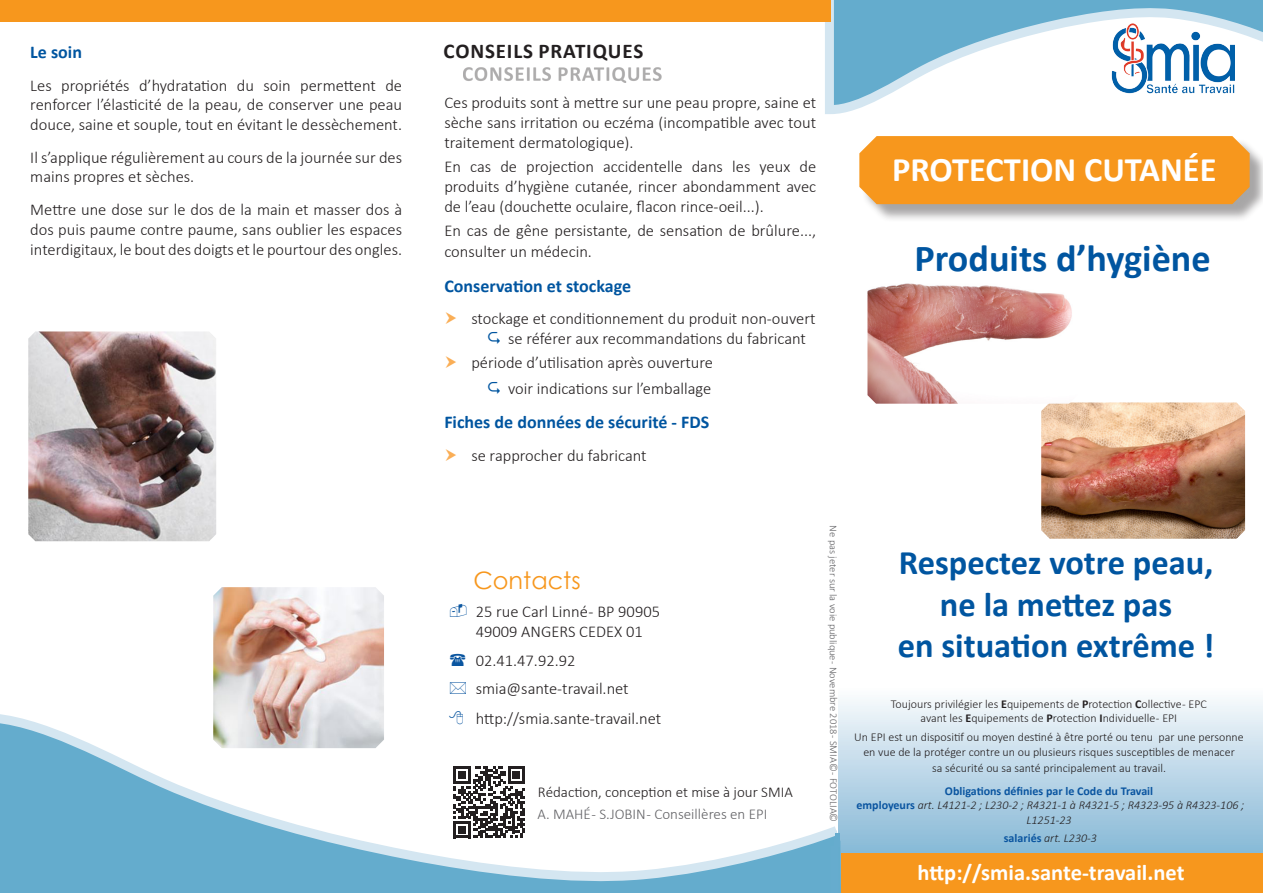
<style>
.page{position:relative;width:1263px;height:893px;background:#fff}
.page>*{position:absolute;margin:0;border:0;box-sizing:border-box;transform-origin:0 0}
.t1{font:700 38.25px "Calibri";color:#0055a0}
.t2{font:700 34.5px/41.4px "Calibri";color:#0055a0;text-align:center}
.t3{font:700 34.5px "Calibri";color:#fff}
.t4{font:24px "Century Gothic";color:#f7971d}
.t5{font:700 22.5px "Calibri";color:#fff}
.t6{font:700 21px "Calibri";letter-spacing:.04em;color:#231f20}
.t7{font:700 18px "Calibri";color:#0055a0}
.t8{font:300 16.5px/19.8px "Calibri";color:#231f20}
.t9{font:300 15px "Calibri";color:#231f20}
.t10{font:300 15px "Calibri";color:#636366}
.t11{font:300 12px/14.4px "Calibri";color:#231f20;text-align:center}
.t12{font:italic 300 12px/14.4px "Calibri";color:#231f20;text-align:center}
.t13{font:300 10.5px "Calibri";color:#636366}
.s1{font-weight:700}
.s2{font-weight:700;font-style:normal;color:#0a55a0}
</style>
<div class="page">
<svg style="left:820px;top:0;width:443px;height:114px"></svg>
<div style="left:861px;top:138px;width:402px;height:85px;background:#231f20;opacity:.4"></div>
<div style="left:859px;top:136px;width:390px;height:68px;background:#f7971d"></div>
<div style="left:863px;top:155px;width:382px;height:29px;background:#f7971d"></div>
<svg style="left:838px;top:700px;width:425px;height:154px;background:#bcd6e6"></svg>
<div style="left:842px;top:854px;width:421px;height:39px;background:#f7971d"></div>
<img style="left:1041px;top:402px;width:204px;height:137px">
<img style="left:867px;top:283px;width:210px;height:121px">
<div style="left:463px;top:67px;width:199px;height:16px;background:#231f20;opacity:.37"></div>
<svg style="left:0;top:708px;width:848px;height:185px"></svg>
<img style="left:28px;top:331px;width:188px;height:210px">
<img style="left:213px;top:587px;width:171px;height:161px">
<svg style="left:829px;top:834px;width:11px;height:59px"></svg>
<div style="left:0;top:0;width:830px;height:21px;background:#f7971d"></div>
<svg style="left:449px;top:711px;width:14px;height:13px"></svg>
<p class="t7" style="left:30px;top:40px;width:53px">Le soin</p>
<p class="t8" style="left:30px;top:75px;width:373px;text-align:justify">Les propriétés d’hydratation du soin permettent de renforcer l’élasticité de la peau, de conserver une peau douce, saine et souple, tout en évitant le dessèchement.</p>
<p class="t8" style="left:30px;top:147px;width:373px">Il s’applique régulièrement au cours de la journée sur des mains propres et sèches.</p>
<p class="t8" style="left:30px;top:199px;width:373px;text-align:justify">Mettre une dose sur le dos de la main et masser dos à dos puis paume contre paume, sans oublier les espaces interdigitaux, le bout des doigts et le pourtour des ongles.</p>
<p class="t6" style="left:444px;top:38px;width:201px">CONSEILS PRATIQUES</p>
<p class="t8" style="left:444px;top:93px;width:373px;text-align:justify">Ces produits sont à mettre sur une peau propre, saine et sèche sans irritation ou eczéma (incompatible avec tout traitement dermatologique).</p>
<p class="t8" style="left:444px;top:157px;width:373px;text-align:justify">En cas de projection accidentelle dans les yeux de produits d’hygiène cutanée, rincer abondamment avec de l’eau (douchette oculaire, flacon rince-oeil...).</p>
<p class="t8" style="left:444px;top:219px;width:373px;line-height:21.6px">En cas de gêne persistante, de sensation de brûlure..., consulter un médecin.</p>
<p class="t7" style="left:444px;top:274px;width:188px">Conservation et stockage</p>
<p class="t8" style="left:508px;top:309px;width:309px;text-indent:-37px">stockage et conditionnement du produit non-ouvert se référer aux recommandations du fabricant</p>
<p class="t8" style="left:471px;top:350px;width:243px;line-height:25.8px;text-align:right">période d’utilisation après ouverture voir indications sur l’emballage</p>
<p class="t7" style="left:444px;top:411px;width:266px">Fiches de données de sécurité - FDS</p>
<p class="t8" style="left:471px;top:445px;width:177px">se rapprocher du fabricant</p>
<h2 class="t3" style="left:892px;top:147px;width:326px">PROTECTION CUTANÉE</h2>
<h1 class="t1" style="left:914px;top:234px;width:298px">Produits d’hygiène</h1>
<h3 class="t4" style="left:473px;top:564px;width:109px">Contacts</h3>
<p class="t8" style="left:476px;top:602px;width:186px">25 rue Carl Linné - BP 90905<br>49009 ANGERS CEDEX 01</p>
<p class="t8" style="left:476px;top:646px;width:155px;line-height:28.3px">02.41.47.92.92 smia@sante-travail.net</p>
<p class="t8" style="left:476px;top:708px;width:187px">http://smia.sante-travail.net</p>
<p class="t9" style="left:538px;top:783px;width:257px">Rédaction, conception et mise à jour SMIA</p>
<p class="t10" style="left:537px;top:805px;width:231px">A. MAHÉ - S.JOBIN - Conseillères en EPI</p>
<p class="t13" style="left:840px;top:525px;width:298px;rotate:90deg">Ne pas jeter sur la voie publique - Novembre 2018 - SMIA© - FOTOLIA©</p>
<h2 class="t2" style="left:898px;top:542px;width:318px">Respectez votre peau, ne la mettez pas<br>en situation extrême !</h2>
<p class="t11" style="left:891px;top:696px;width:318px">Toujours privilégier les <span class="s1">E</span>quipements de <span class="s1">P</span>rotection <span class="s1">C</span>ollective - EPC avant les <span class="s1">E</span>quipements de <span class="s1">P</span>rotection <span class="s1">I</span>ndividuelle - EPI</p>
<p class="t11" style="left:854px;top:730px;width:391px">Un EPI est un dispositif ou moyen destiné à être porté ou tenu par une personne en vue de la protéger contre un ou plusieurs risques susceptibles de menacer</p>
<p class="t11" style="left:932px;top:760px;width:235px">sa sécurité ou sa santé principalement au travail.</p>
<p class="t12" style="left:856px;top:783px;width:389px"><span class="s2">Obligations définies par le Code du Travail<br>employeurs</span> art. L4121-2 ; L230-2 ; R4321-1 à R4321-5 ; R4323-95 à R4323-106 ;<br>L1251-23</p>
<p class="t12" style="left:1004px;top:831px;width:95px"><span class="s2">salariés</span> art. L230-3</p>
<h3 class="t5" style="left:918px;top:858px;width:268px">http://smia.sante-travail.net</h3>
</div>
